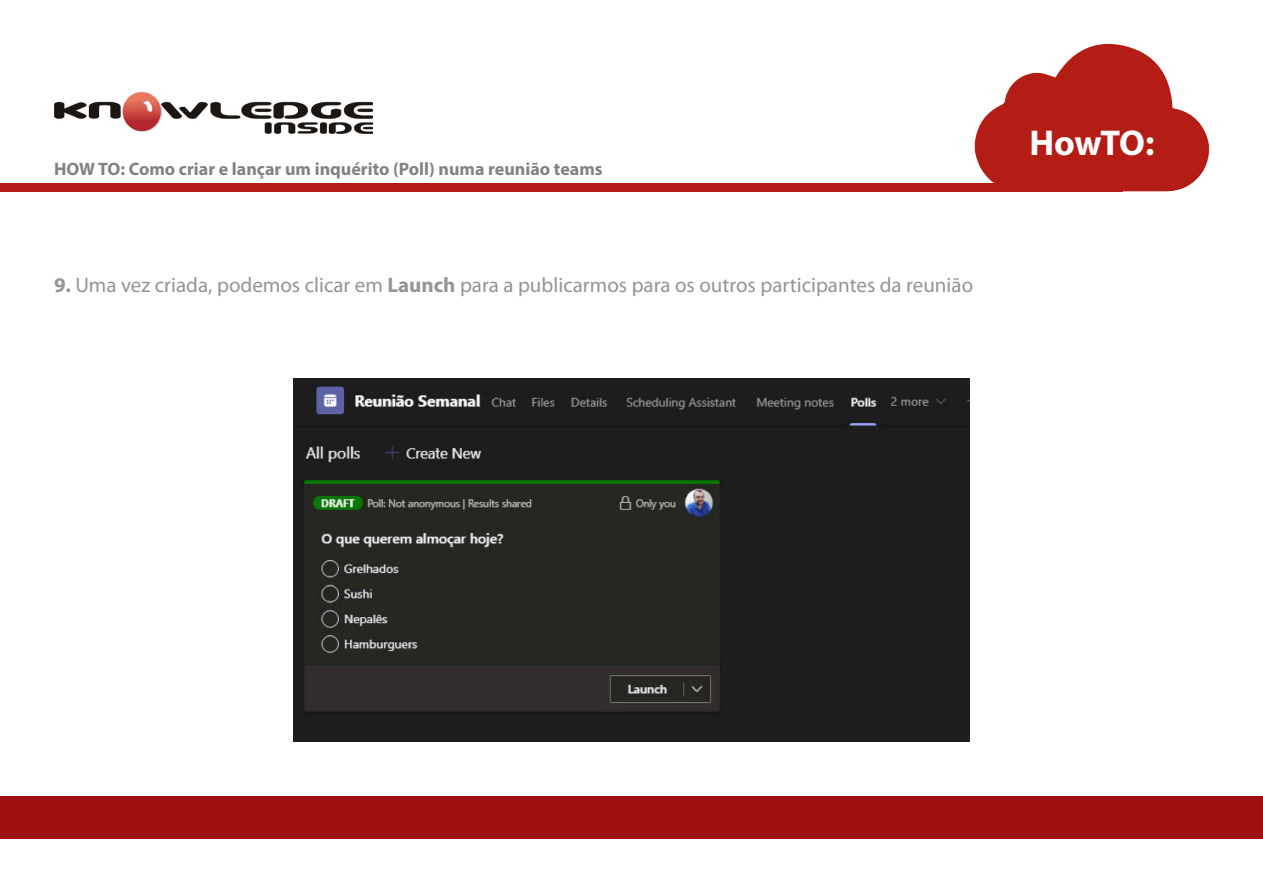
<style>
.page{position:relative;width:1263px;height:893px;background:#fff}
.page>*{position:absolute;margin:0;border:0;box-sizing:border-box;transform-origin:0 0}
.t1{font:700 36px "Myriad Pro";letter-spacing:-.02em;color:#fff}
.t2{font:21px "Myriad Pro";color:#939598}
.t3{font:700 18px "Myriad Pro";color:#808285}
.s1{font-weight:700}
</style>
<div class="page">
<div style="left:0;top:796px;width:1263px;height:43px;background:#9e1011"></div>
<div style="left:0;top:183px;width:1123px;height:8px;background:#b41d15"></div>
<svg style="left:975px;top:44px;width:234px;height:147px"></svg>
<img style="left:54px;top:92px;width:319px;height:42px">
<img style="left:293px;top:378px;width:677px;height:363px">
<p class="t3" style="left:54px;top:157px;width:550px">HOW TO: Como criar e lançar um inquérito (Poll) numa reunião teams</p>
<p class="t2" style="left:54px;top:272px;width:921px"><span class="s1">9.</span> Uma vez criada, podemos clicar em <span class="s1">Launch</span> para a publicarmos para os outros participantes da reunião</p>
<h1 class="t1" style="left:1029px;top:119px;width:126px">HowTO:</h1>
</div>
